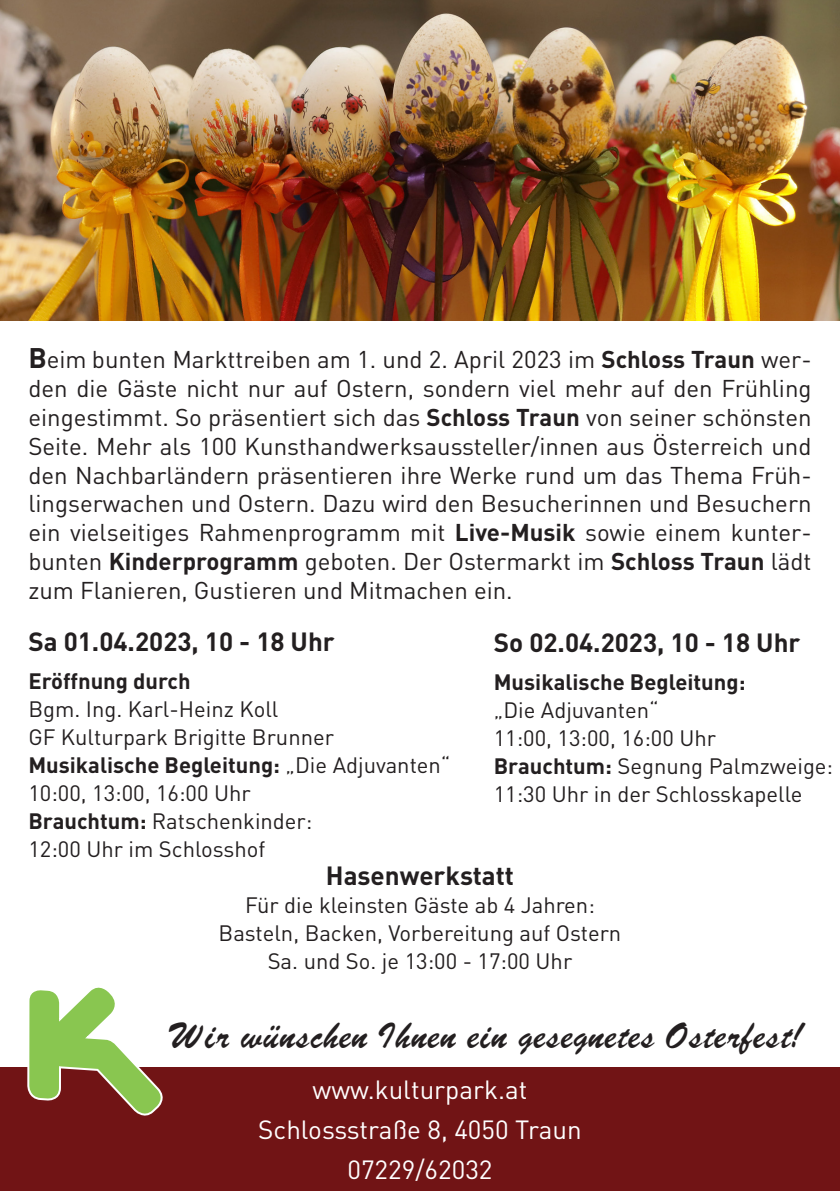
<style>
.page{position:relative;width:840px;height:1191px;background:#fff}
.page>*{position:absolute;margin:0;border:0;box-sizing:border-box;transform-origin:0 0}
.t1{font:32px "Brussels";color:#231f20}
.t2{font:700 26px "DIN Pro";color:#231f20}
.t3{font:26px "DIN Pro";color:#fff}
.t4{font:24px/28.8px "DIN Pro";color:#231f20;text-align:justify}
.t5{font:22px "DIN Pro";color:#231f20}
.t6{font:700 22px "DIN Pro";color:#231f20}
.s1{font-weight:700;font-size:28px}
.s2{font-weight:700}
.s3{font-weight:400}
</style>
<div class="page">
<div style="left:0;top:1067px;width:839px;height:124px;background:#711415"></div>
<img style="left:0;top:0;width:839px;height:320px">
<svg style="left:27px;top:987px;width:136px;height:129px"></svg>
<p class="t4" style="left:28px;top:345px;width:784px"><span class="s1">B</span>eim bunten Markttreiben am 1. und 2. April 2023 im <span class="s2">Schloss Traun</span> wer&shy;den die Gäste nicht nur auf Ostern, sondern viel mehr auf den Frühling eingestimmt. So präsentiert sich das <span class="s2">Schloss Traun</span> von seiner schönsten Seite. Mehr als 100 Kunsthandwerksaussteller/innen aus Österreich und den Nachbarländern präsentieren ihre Werke rund um das Thema Früh&shy;lingserwachen und Ostern. Dazu wird den Besucherinnen und Besuchern ein vielseitiges Rahmenprogramm mit <span class="s2">Live-Musik</span> sowie einem kunter&shy;bunten <span class="s2">Kinderprogramm</span> geboten. Der Ostermarkt im <span class="s2">Schloss Traun</span> lädt zum Flanieren, Gustieren und Mitmachen ein.</p>
<p class="t2" style="left:493px;top:625px;width:308px">So 02.04.2023, 10 - 18 Uhr</p>
<p class="t6" style="left:493px;top:667px;width:253px">Musikalische Begleitung:</p>
<p class="t5" style="left:493px;top:696px;width:166px">„Die Adjuvanten“</p>
<p class="t5" style="left:493px;top:724px;width:224px">11:00, 13:00, 16:00 Uhr</p>
<p class="t5" style="left:493px;top:752px;width:341px"><span class="s2">Brauchtum:</span> Segnung Palmzweige:</p>
<p class="t5" style="left:493px;top:780px;width:310px">11:30 Uhr in der Schlosskapelle</p>
<p class="t2" style="left:28px;top:624px;width:307px">Sa 01.04.2023, 10 - 18 Uhr</p>
<p class="t6" style="left:28px;top:666px;width:164px">Eröffnung durch</p>
<p class="t5" style="left:28px;top:695px;width:251px">Bgm. Ing. Karl-Heinz Koll</p>
<p class="t5" style="left:28px;top:723px;width:307px">GF Kulturpark Brigitte Brunner</p>
<p class="t6" style="left:28px;top:750px;width:423px">Musikalische Begleitung: <span class="s3">„Die Adjuvanten“</span></p>
<p class="t5" style="left:28px;top:779px;width:224px">10:00, 13:00, 16:00 Uhr</p>
<p class="t5" style="left:28px;top:807px;width:285px"><span class="s2">Brauchtum:</span> Ratschenkinder:</p>
<p class="t5" style="left:28px;top:835px;width:238px">12:00 Uhr im Schlosshof</p>
<p class="t2" style="left:326px;top:858px;width:190px">Hasenwerkstatt</p>
<p class="t5" style="left:245px;top:891px;width:351px">Für die kleinsten Gäste ab 4 Jahren:</p>
<p class="t5" style="left:218px;top:919px;width:404px">Basteln, Backen, Vorbereitung auf Ostern</p>
<p class="t5" style="left:267px;top:947px;width:306px">Sa. und So. je 13:00 - 17:00 Uhr</p>
<p class="t1" style="left:168px;top:1011px;width:638px">Wir wünschen Ihnen ein gesegnetes Osterfest!</p>
<p class="t3" style="left:312px;top:1073px;width:216px">www.kulturpark.at</p>
<p class="t3" style="left:258px;top:1113px;width:325px">Schlossstraße 8, 4050 Traun</p>
<p class="t3" style="left:347px;top:1153px;width:146px">07229/62032</p>
</div>
